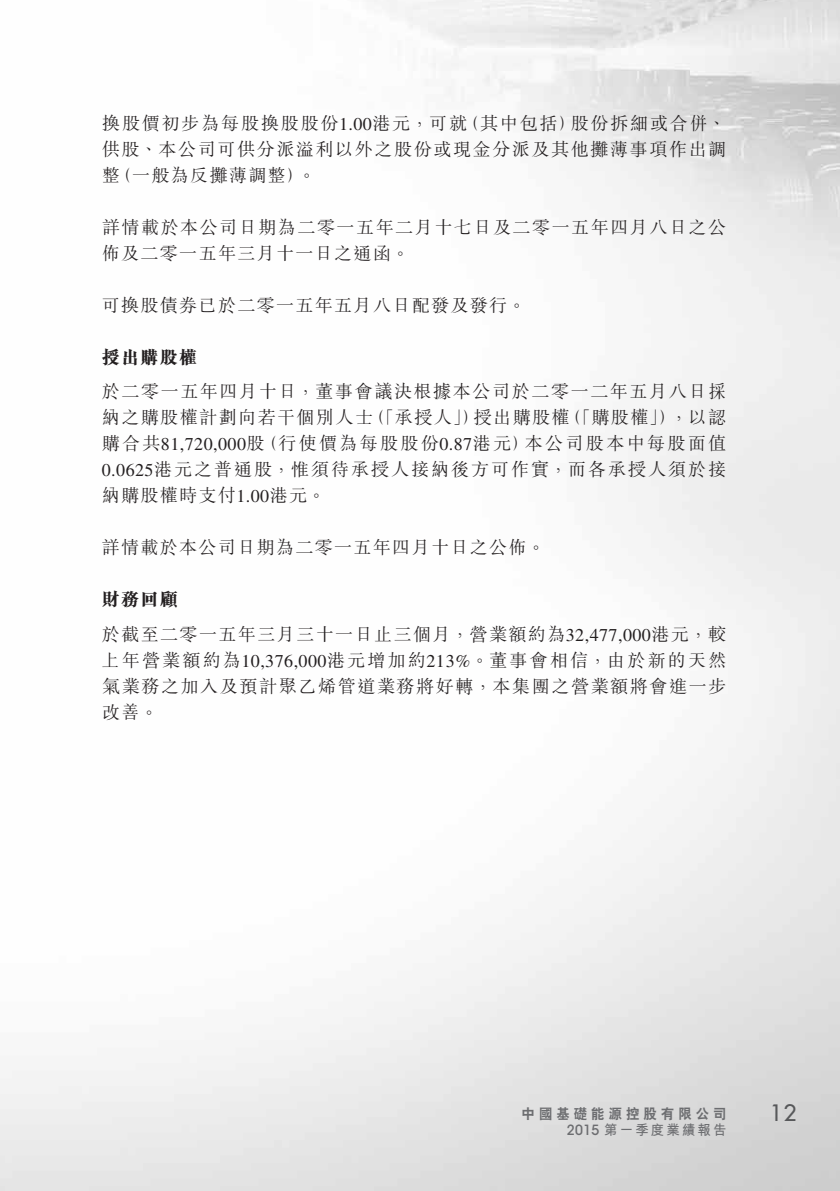
<style>
.page{position:relative;width:840px;height:1191px;background:#fff}
.page>*{position:absolute;margin:0;border:0;box-sizing:border-box;transform-origin:0 0}
.t1{font:500 22px "Futura Std";color:#57585a}
.t2{font:300 18px/26px "M Sung HK";letter-spacing:.09em;color:#231f20}
.t3{font:300 18px/26px "M Sung HK";letter-spacing:.11em;color:#231f20}
.t4{font:300 18px "M Sung HK";letter-spacing:.13em;color:#231f20}
.t5{font:18px "Times LT Std";letter-spacing:.025em;color:#231f20}
.t6{font:800 18px "M Sung HK";letter-spacing:.075em;color:#231f20}
.t7{font:700 14px "M Hei HK";letter-spacing:.17em;color:#6c6d70;scale:.95 1}
.t8{font:800 14px "C Hei 2 HK";letter-spacing:.31em;color:#6c6d70;scale:.95 1}
.s1{font-family:"Times LT Std";font-weight:400}
.s2{font-family:"M Sung HK";font-weight:300}
.s3{font-weight:800}
.s4{font-family:"ITC Avant Garde Std";font-weight:500}
</style>
<div class="page">
<p class="t2" style="left:102px;top:109px;width:366px">換股價初步為每股換股股份<span class="s1">1.00</span>港元，可就</p>
<p class="t2" style="left:102px;top:135px;width:625px">供股、本公司可供分派溢利以外之股份或現金分派及其他攤薄事項作出調</p>
<p class="t2" style="left:298px;top:161px;width:19px">。</p>
<p class="t2" style="left:461px;top:109px;width:116px">（其中包括）</p>
<p class="t2" style="left:570px;top:109px;width:157px">股份拆細或合併、</p>
<p class="t2" style="left:114px;top:161px;width:192px">（一般為反攤薄調整(</p>
<p class="t2" style="left:102px;top:161px;width:19px">整</p>
<p class="t2" style="left:102px;top:213px;width:625px">詳情載於本公司日期為二零一五年二月十七日及二零一五年四月八日之公佈及二零一五年三月十一日之通函。</p>
<p class="t2" style="left:102px;top:291px;width:425px">可換股債券已於二零一五年五月八日配發及發行。</p>
<p class="t6" style="left:102px;top:344px;width:97px">授出購股權</p>
<p class="t2" style="left:102px;top:378px;width:625px;text-align:right">於二零一五年四月十日，董事會議決根據本公司於二零一二年五月八日採，以認</p>
<p class="t2" style="left:102px;top:404px;width:272px">納之購股權計劃向若干個別人士</p>
<p class="t2" style="left:473px;top:404px;width:97px">授出購股權</p>
<p class="t2" style="left:563px;top:404px;width:114px">（「購股權」）</p>
<p class="t2" style="left:367px;top:404px;width:114px">（「承授人」）</p>
<p class="t4" style="left:260px;top:431px;width:271px">（行使價為每股股份<span class="s1">0.87</span>港元）</p>
<p class="t4" style="left:524px;top:431px;width:203px">本公司股本中每股面值</p>
<p class="t5" style="left:102px;top:434px;width:164px"><span class="s2">購合共</span>81,720,000<span class="s2">股</span></p>
<p class="t3" style="left:102px;top:455px;width:625px"><span class="s1">0.0625</span>港元之普通股，惟須待承授人接納後方可作實，而各承授人須於接納購股權時支付<span class="s1">1.00</span>港元。</p>
<p class="t2" style="left:102px;top:533px;width:444px">詳情載於本公司日期為二零一五年四月十日之公佈。</p>
<p class="t2" style="left:102px;top:581px;width:625px;line-height:34.6px"><span class="s3">財務回顧<br></span>於截至二零一五年三月三十一日止三個月，營業額約為<span class="s1">32,477,000</span>港元，較</p>
<p class="t2" style="left:101px;top:646px;width:626px;text-align:justify">上年營業額約為<span class="s1">10,376,000</span>港元增加約<span class="s1">213%</span>。董事會相信，由於新的天然氣業務之加入及預計聚乙烯管道業務將好轉，本集團之營業額將會進一步改善。</p>
<p class="t8" style="left:521px;top:1104px;width:217px">中國基礎能源控股有限公司</p>
<p class="t7" style="left:566px;top:1119px;width:169px"><span class="s4">2015</span> 第一季度業績報告</p>
<p class="t1" style="left:769px;top:1099px;width:28px">12</p>
</div>
